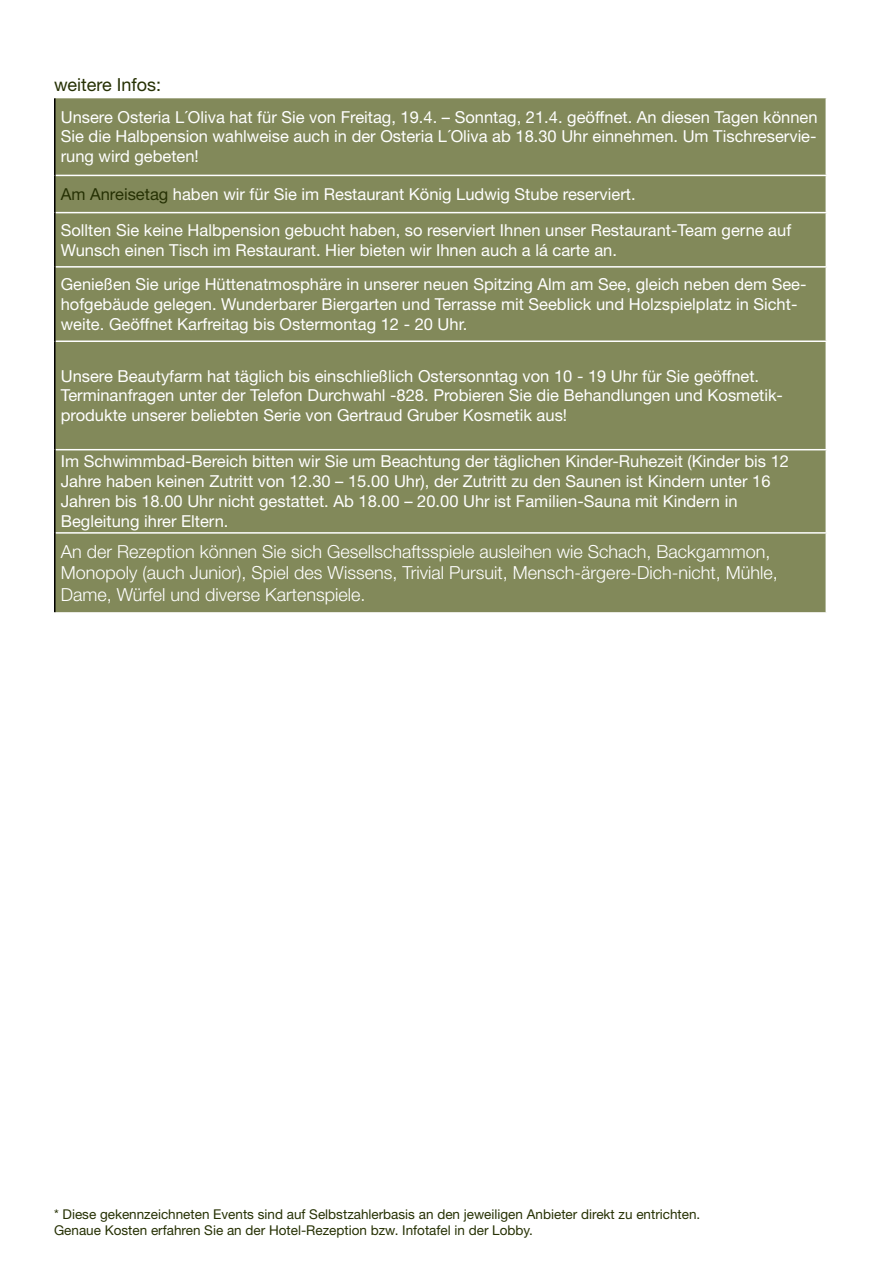
<style>
.page{position:relative;width:893px;height:1263px;background:#fff}
.page>*{position:absolute;margin:0;border:0;box-sizing:border-box;transform-origin:0 0}
.t1{font:300 18px/21.6px "Helvetica Neue LT Std";color:#fff}
.t2{font:18px "Helvetica Neue LT Std";color:#263104}
.t3{font:16.5px/19.8px "Helvetica Neue LT Std";color:#fff}
.t4{font:13.5px/16.2px "Helvetica Neue LT Std";color:#263104}
.s1{color:#263104}
</style>
<div class="page">
<div style="left:56px;top:98px;width:770px;height:514px;background:#82895a"></div>
<hr style="left:56px;top:175px;width:771px;height:1px;background:#fff">
<hr style="left:56px;top:212px;width:771px;height:1px;background:#fff">
<hr style="left:56px;top:266px;width:771px;height:2px;background:#fff">
<hr style="left:56px;top:340px;width:771px;height:2px;background:#fff">
<hr style="left:56px;top:449px;width:771px;height:1px;background:#fff">
<hr style="left:56px;top:532px;width:771px;height:2px;background:#fff">
<hr style="left:54px;top:98px;width:2px;height:77px;background:#000">
<hr style="left:54px;top:175px;width:2px;height:38px;background:#000">
<hr style="left:54px;top:213px;width:2px;height:54px;background:#000">
<hr style="left:54px;top:267px;width:2px;height:74px;background:#000">
<hr style="left:54px;top:341px;width:2px;height:109px;background:#000">
<hr style="left:54px;top:450px;width:2px;height:83px;background:#000">
<hr style="left:54px;top:533px;width:2px;height:79px;background:#000">
<p class="t2" style="left:54px;top:74px;width:109px">weitere Infos:</p>
<p class="t3" style="left:61px;top:107px;width:758px;text-align:justify">Unsere Osteria L´Oliva hat für Sie von Freitag, 19.4. – Sonntag, 21.4. geöffnet. An diesen Tagen können Sie die Halbpension wahlweise auch in der Osteria L´Oliva ab 18.30 Uhr einnehmen. Um Tischreservie&shy;rung wird gebeten!</p>
<p class="t3" style="left:61px;top:176px;width:732px;line-height:35.8px"><span class="s1">Am Anreisetag</span> haben wir für Sie im Restaurant König Ludwig Stube reserviert.<br>Sollten Sie keine Halbpension gebucht haben, so reserviert Ihnen unser Restaurant-Team gerne auf</p>
<p class="t3" style="left:61px;top:232px;width:747px;line-height:34.7px">Wunsch einen Tisch im Restaurant. Hier bieten wir Ihnen auch a lá carte an.<br>Genießen Sie urige Hüttenatmosphäre in unserer neuen Spitzing Alm am See, gleich neben dem See-</p>
<p class="t3" style="left:61px;top:294px;width:738px">hofgebäude gelegen. Wunderbarer Biergarten und Terrasse mit Seeblick und Holzspielplatz in Sicht&shy;weite. Geöffnet Karfreitag bis Ostermontag 12 - 20 Uhr.</p>
<p class="t3" style="left:61px;top:366px;width:724px">Unsere Beautyfarm hat täglich bis einschließlich Ostersonntag von 10 - 19 Uhr für Sie geöffnet.<br>Terminanfragen unter der Telefon Durchwahl -828. Probieren Sie die Behandlungen und Kosmetik&shy;produkte unserer beliebten Serie von Gertraud Gruber Kosmetik aus!</p>
<p class="t3" style="left:61px;top:451px;width:730px">Im Schwimmbad-Bereich bitten wir Sie um Beachtung der täglichen Kinder-Ruhezeit (Kinder bis 12<br>Jahre haben keinen Zutritt von 12.30 – 15.00 Uhr), der Zutritt zu den Saunen ist Kindern unter 16<br>Jahren bis 18.00 Uhr nicht gestattet. Ab 18.00 – 20.00 Uhr ist Familien-Sauna mit Kindern in Begleitung ihrer Eltern.</p>
<p class="t1" style="left:61px;top:540px;width:718px">An der Rezeption können Sie sich Gesellschaftsspiele ausleihen wie Schach, Backgammon,<br>Monopoly (auch Junior), Spiel des Wissens, Trivial Pursuit, Mensch-ärgere-Dich-nicht, Mühle,<br>Dame, Würfel und diverse Kartenspiele.</p>
<p class="t4" style="left:54px;top:1205px;width:648px">* Diese gekennzeichneten Events sind auf Selbstzahlerbasis an den jeweiligen Anbieter direkt zu entrichten.<br>Genaue Kosten erfahren Sie an der Hotel-Rezeption bzw. Infotafel in der Lobby.</p>
</div>
